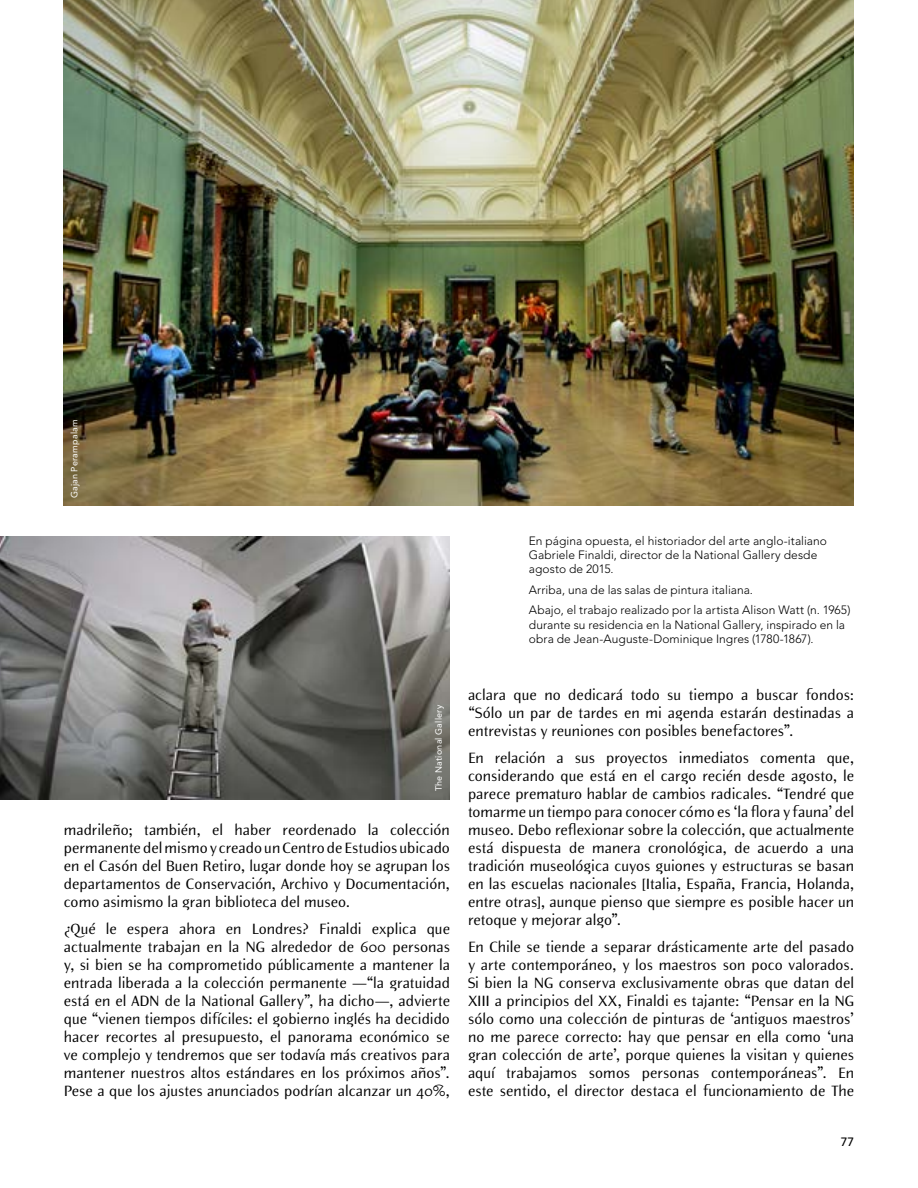
<style>
.page{position:relative;width:918px;height:1188px;background:#fff}
.page>*{position:absolute;margin:0;border:0;box-sizing:border-box;transform-origin:0 0}
.t1{font:15px/18px "Elemental Sans Pro";letter-spacing:.005em;color:#000;text-align:justify}
.t2{font:300 12px/14.4px "Avenir LT Std";letter-spacing:.005em;color:#000}
.t3{font:500 12px "Avenir LT Std";color:#000}
.t4{font:9px "Avenir LT Std";letter-spacing:.025em;color:#fff}
</style>
<div class="page">
<img style="left:64px;top:0;width:790px;height:506px">
<img style="left:0;top:537px;width:450px;height:263px">
<p class="t4" style="left:69px;top:498px;width:81px;rotate:-90deg">Gajan Perampalam</p>
<p class="t4" style="left:433px;top:791px;width:88px;rotate:-90deg">The National Gallery</p>
<p class="t1" style="left:64px;top:821px;width:388px">madrileño; también, el haber reordenado la colección permanente del mismo y creado un Centro de Estudios ubicado en el Casón del Buen Retiro, lugar donde hoy se agrupan los departamentos de Conservación, Archivo y Documentación, como asimismo la gran biblioteca del museo.</p>
<p class="t1" style="left:64px;top:920px;width:388px">¿Qué le espera ahora en Londres? Finaldi explica que actualmente trabajan en la NG alrededor de 600 personas y, si bien se ha comprometido públicamente a mantener la entrada liberada a la colección permanente —“la gratuidad está en el ADN de la National Gallery”, ha dicho—, advierte que “vienen tiempos difíciles: el gobierno inglés ha decidido hacer recortes al presupuesto, el panorama económico se ve complejo y tendremos que ser todavía más creativos para mantener nuestros altos estándares en los próximos años”.<br>Pese a que los ajustes anunciados podrían alcanzar un 40%,</p>
<p class="t2" style="left:529px;top:533px;width:300px">En página opuesta, el historiador del arte anglo-italiano<br>Gabriele Finaldi, director de la National Gallery desde agosto de 2015.</p>
<p class="t2" style="left:529px;top:579px;width:323px;line-height:20.4px">Arriba, una de las salas de pintura italiana.<br>Abajo, el trabajo realizado por la artista Alison Watt (n. 1965)</p>
<p class="t2" style="left:529px;top:617px;width:318px">durante su residencia en la National Gallery, inspirado en la obra de Jean-Auguste-Dominique I ngres (1780-1867).</p>
<p class="t1" style="left:468px;top:686px;width:388px">aclara que no dedicará todo su tiempo a buscar fondos: “Sólo un par de tardes en mi agenda estarán destinadas a entrevistas y reuniones con posibles benefactores”.</p>
<p class="t1" style="left:468px;top:749px;width:388px">En relación a sus proyectos inmediatos comenta que, considerando que está en el cargo recién desde agosto, le parece prematuro hablar de cambios radicales. “Tendré que tomarme un tiempo para conocer cómo es ‘la flora y fauna’ del museo. Debo reflexionar sobre la colección, que actualmente está dispuesta de manera cronológica, de acuerdo a una tradición museológica cuyos guiones y estructuras se basan en las escuelas nacionales [Italia, España, Francia, Holanda, entre otras], aunque pienso que siempre es posible hacer un retoque y mejorar algo”.</p>
<p class="t1" style="left:468px;top:938px;width:388px">En Chile se tiende a separar drásticamente arte del pasado y arte contemporáneo, y los maestros son poco valorados.<br>Si bien la NG conserva exclusivamente obras que datan del XIII a principios del XX, Finaldi es tajante: “Pensar en la NG sólo como una colección de pinturas de ‘antiguos maestros’ no me parece correcto: hay que pensar en ella como ‘una gran colección de arte’, porque quienes la visitan y quienes aquí trabajamos somos personas contemporáneas”. En este sentido, el director destaca el funcionamiento de The</p>
<p class="t3" style="left:841px;top:1135px;width:15px">77</p>
</div>
